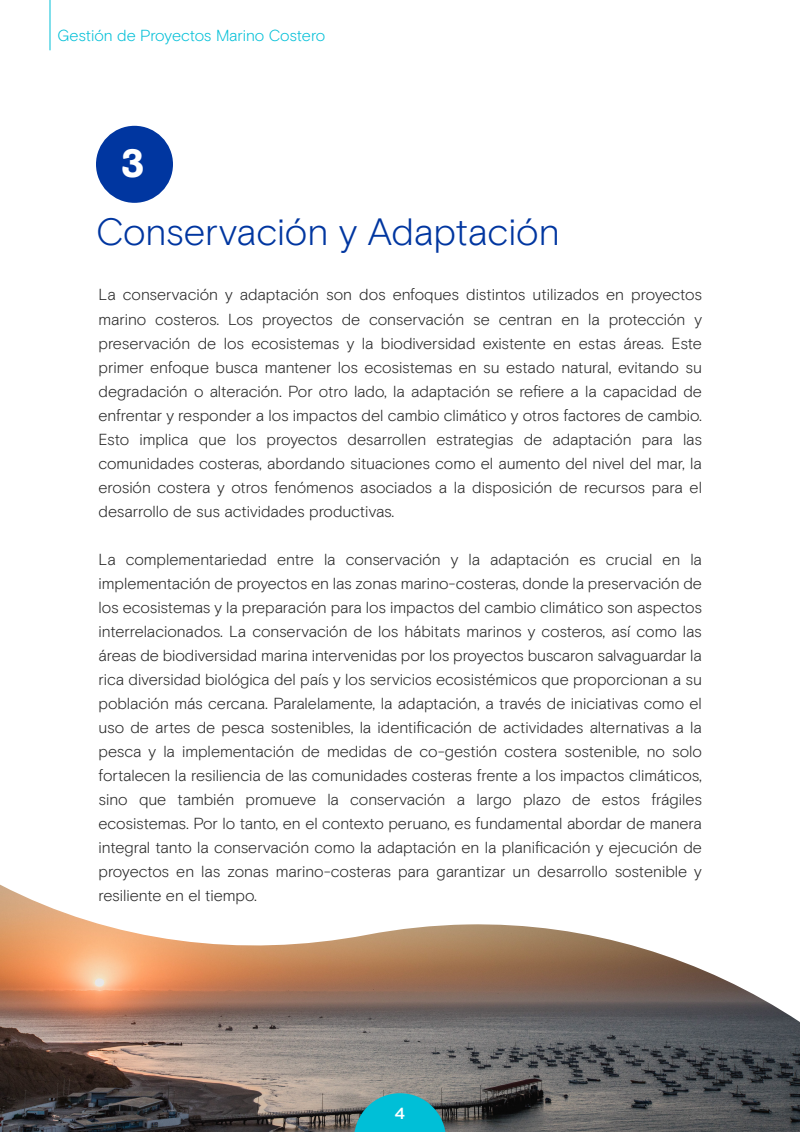
<style>
.page{position:relative;width:800px;height:1132px;background:#fff}
.page>*{position:absolute;margin:0;border:0;box-sizing:border-box;transform-origin:0 0}
.t1{font:900 39.3px "Basis Grotesque Pro";color:#fff}
.t2{font:300 38px "Basis Grotesque Pro";letter-spacing:-.005em;color:#0036a0}
.t3{font:300 16px/24px "Basis Grotesque Pro";color:#262626;text-align:justify}
.t4{font:300 16px "Basis Grotesque Pro";letter-spacing:-.01em;color:#00bfd7}
.t5{font:500 16px "Gotham";color:#fff}
</style>
<div class="page">
<img style="left:0;top:884px;width:800px;height:248px">
<svg style="left:354px;top:1093px;width:92px;height:39px;background:#21adbd"></svg>
<div style="left:96px;top:126px;width:77px;height:77px;background:#0036a0;border-radius:50%"></div>
<hr style="left:50px;top:0;width:1px;height:50px;background:#00bfd7">
<p class="t4" style="left:58px;top:26px;width:269px">Gestión de Proyectos Marino Costero</p>
<h1 class="t1" style="left:121px;top:140px;width:25px">3</h1>
<h2 class="t2" style="left:96px;top:209px;width:465px">Conservación y Adaptación</h2>
<p class="t3" style="left:98px;top:283px;width:605px">La conservación y adaptación son dos enfoques distintos utilizados en proyectos marino costeros. Los proyectos de conservación se centran en la protección y preservación de los ecosistemas y la biodiversidad existente en estas áreas. Este primer enfoque busca mantener los ecosistemas en su estado natural, evitando su degradación o alteración. Por otro lado, la adaptación se refiere a la capacidad de enfrentar y responder a los impactos del cambio climático y otros factores de cambio.<br>Esto implica que los proyectos desarrollen estrategias de adaptación para las comunidades costeras, abordando situaciones como el aumento del nivel del mar, la erosión costera y otros fenómenos asociados a la disposición de recursos para el desarrollo de sus actividades productivas.</p>
<p class="t3" style="left:98px;top:547px;width:605px">La complementariedad entre la conservación y la adaptación es crucial en la implementación de proyectos en las zonas marino-costeras, donde la preservación de los ecosistemas y la preparación para los impactos del cambio climático son aspectos interrelacionados. La conservación de los hábitats marinos y costeros, así como las áreas de biodiversidad marina intervenidas por los proyectos buscaron salvaguardar la rica diversidad biológica del país y los servicios ecosistémicos que proporcionan a su población más cercana. Paralelamente, la adaptación, a través de iniciativas como el uso de artes de pesca sostenibles, la identificación de actividades alternativas a la pesca y la implementación de medidas de co-gestión costera sostenible, no solo fortalecen la resiliencia de las comunidades costeras frente a los impactos climáticos, sino que también promueve la conservación a largo plazo de estos frágiles ecosistemas. Por lo tanto, en el contexto peruano, es fundamental abordar de manera integral tanto la conservación como la adaptación en la planificación y ejecución de proyectos en las zonas marino-costeras para garantizar un desarrollo sostenible y resiliente en el tiempo.</p>
<p class="t5" style="left:394px;top:1102px;width:12px">4</p>
</div>
